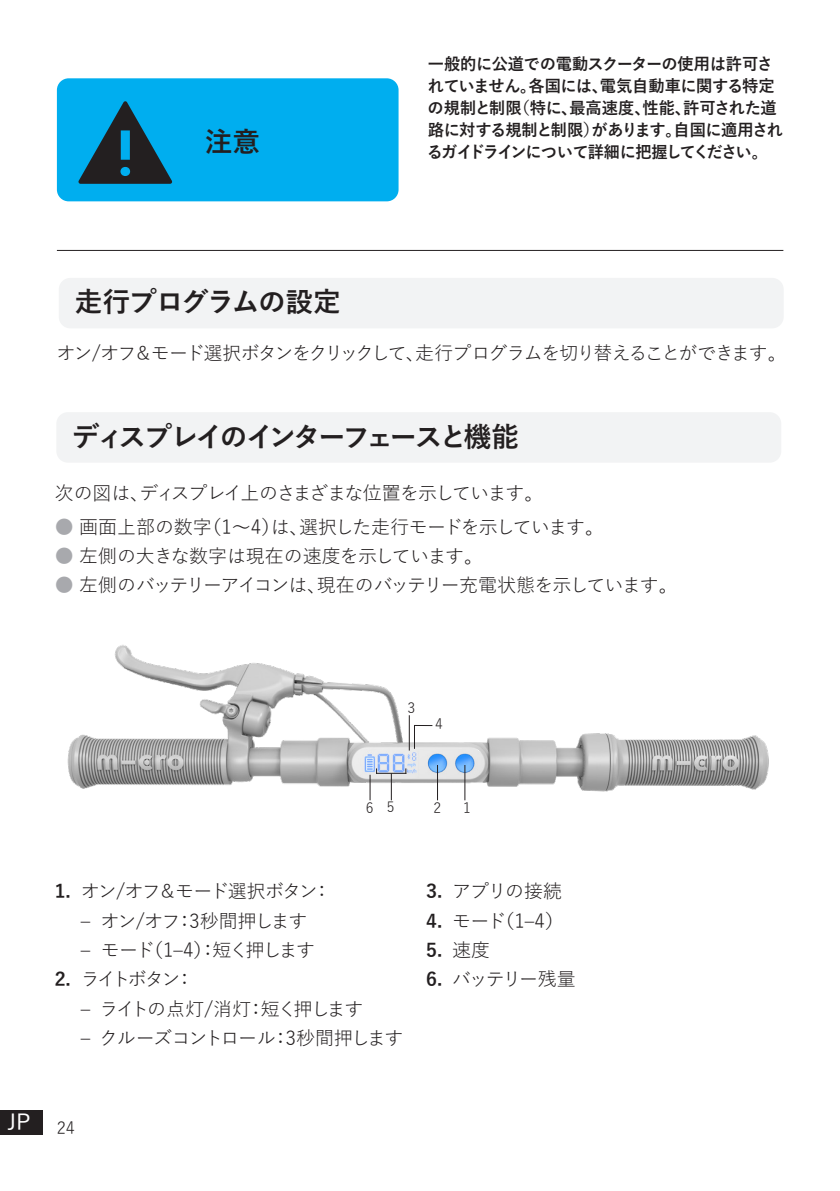
<style>
.page{position:relative;width:840px;height:1191px;background:#fff}
.page>*{position:absolute;margin:0;border:0;box-sizing:border-box;transform-origin:0 0}
.Subtitle{font:700 27.6px "Yu Gothic";letter-spacing:-.115em;color:#231f20}
.Subtitle-2{font:700 27.6px "Yu Gothic";letter-spacing:-.04em;color:#231f20}
.Subtitle-3{font:700 27.6px "Yu Gothic";letter-spacing:-.09em;color:#231f20}
.t1{font:500 22px "Yu Gothic";color:#fff}
.Bullet_list{font:19px "Yu Gothic";letter-spacing:-.09em;color:#231f20}
.Normal_text{font:19px "Yu Gothic";letter-spacing:-.065em;color:#231f20}
.Normal_text-2{font:19px "Yu Gothic";letter-spacing:-.095em;color:#231f20}
.Normal_text-3{font:19px "Yu Gothic";letter-spacing:-.035em;color:#231f20}
.Normal_text-4{font:19px "Yu Gothic";letter-spacing:-.02em;color:#231f20}
.Bullet_list-2{font:19px "Yu Gothic";letter-spacing:-.07em;color:#231f20}
.Bullet_list-3{font:19px "Yu Gothic";letter-spacing:-.11em;color:#231f20}
.Bullet_list-4{font:700 19px "Yu Gothic";color:#231f20}
.Normal_text-5{font:700 16.6px/22px "Yu Gothic";letter-spacing:-.02em;color:#231f20}
.Normal_text-6{font:700 16.6px "Yu Gothic";letter-spacing:-.085em;color:#231f20}
.t2{font:16.6px "Yu Gothic";color:#231f20}
.Bullet_list-5{font:14px "Yu Gothic";color:#231f20}
.s1{color:#a8a9ad}
.s2{font-weight:700}
.s3{font-weight:400}
</style>
<div class="page">
<div style="left:57px;top:78px;width:341px;height:123px;background:#00aeef;border-radius:12px"></div>
<svg style="left:78px;top:101px;width:94px;height:83px"></svg>
<hr style="left:57px;top:250px;width:726px;height:1px;background:#231f20">
<div style="left:59px;top:278px;width:724px;height:50px;background:#f2f3f4;border-radius:12px"></div>
<div style="left:56px;top:412px;width:724px;height:50px;background:#f2f3f4;border-radius:12px"></div>
<div style="left:0;top:1110px;width:43px;height:24px;background:#231f20"></div>
<img style="left:67px;top:645px;width:702px;height:156px">
<hr style="left:464px;top:765px;width:1px;height:35px;background:#231f20">
<hr style="left:437px;top:765px;width:1px;height:35px;background:#231f20">
<svg style="left:390px;top:774px;width:1px;height:26px"></svg>
<hr style="left:376px;top:773px;width:30px;height:1px;background:#231f20">
<svg style="left:369px;top:775px;width:1px;height:25px"></svg>
<hr style="left:408px;top:715px;width:1px;height:35px;background:#231f20">
<svg style="left:413px;top:724px;width:20px;height:26px"></svg>
<p class="Subtitle-3" style="left:205px;top:126px;width:57px">注意</p>
<p class="Normal_text-5" style="left:427px;top:53px;width:356px">一般的に公道での電動スクーターの使用は許可されていません。各国には、電気自動車に関する特定の規制と制限（特に、最高速度、性能、許可された道路に対する規制と制限）があります。自国に適用され</p>
<p class="Normal_text-6" style="left:426px;top:143px;width:342px">るガイドラインについて詳細に把握してください。</p>
<p class="Subtitle-2" style="left:75px;top:286px;width:267px">走行プログラムの設定</p>
<p class="Normal_text-2" style="left:56px;top:335px;width:731px">オン/オフ＆モード選択ボタンをクリックして、走行プログラムを切り替えることができます。</p>
<p class="Subtitle" style="left:72px;top:421px;width:448px">ディスプレイのインターフェースと機能</p>
<p class="Normal_text" style="left:55px;top:475px;width:490px">次の図は、ディスプレイ上のさまざまな位置を示しています。</p>
<p class="Normal_text-3" style="left:55px;top:509px;width:550px"><span class="s1">●</span> 画面上部の数字（1～4）は、選択した走行モードを示しています。</p>
<p class="Normal_text-4" style="left:55px;top:538px;width:429px"><span class="s1">●</span> 左側の大きな数字は現在の速度を示しています。</p>
<p class="Normal_text" style="left:55px;top:568px;width:624px"><span class="s1">●</span> 左側のバッテリーアイコンは、現在のバッテリー充電状態を示しています。</p>
<p class="Bullet_list-5" style="left:407px;top:695px;width:9px">3</p>
<p class="Bullet_list-5" style="left:435px;top:711px;width:9px">4</p>
<p class="Bullet_list-5" style="left:365px;top:794px;width:9px">6</p>
<p class="Bullet_list-5" style="left:387px;top:794px;width:9px">5</p>
<p class="Bullet_list-5" style="left:433px;top:794px;width:9px">2</p>
<p class="Bullet_list-5" style="left:463px;top:794px;width:9px">1</p>
<p class="Bullet_list" style="left:55px;top:873px;width:278px"><span class="s2">1.</span> オン/オフ＆モード選択ボタン：</p>
<p class="Bullet_list" style="left:81px;top:903px;width:228px">– オン/オフ：3秒間押します</p>
<p class="Bullet_list" style="left:81px;top:932px;width:236px">– モード（1–4）：短く押します</p>
<p class="Bullet_list" style="left:55px;top:961px;width:141px"><span class="s2">2.</span> ライトボタン：</p>
<p class="Bullet_list" style="left:81px;top:991px;width:284px">– ライトの点灯/消灯：短く押します</p>
<p class="Bullet_list-2" style="left:81px;top:1020px;width:324px">– クルーズコントロール：3秒間押します</p>
<p class="Bullet_list" style="left:426px;top:873px;width:137px"><span class="s2">3.</span> アプリの接続</p>
<p class="Bullet_list" style="left:426px;top:903px;width:139px"><span class="s2">4.</span> モード（1–4）</p>
<p class="Bullet_list-4" style="left:426px;top:939px;width:65px">5. <span class="s3">速度</span></p>
<p class="Bullet_list-3" style="left:426px;top:961px;width:151px"><span class="s2">6.</span> バッテリー残量</p>
<p class="t1" style="left:8px;top:1101px;width:25px">JP</p>
<p class="t2" style="left:57px;top:1112px;width:20px">24</p>
</div>
